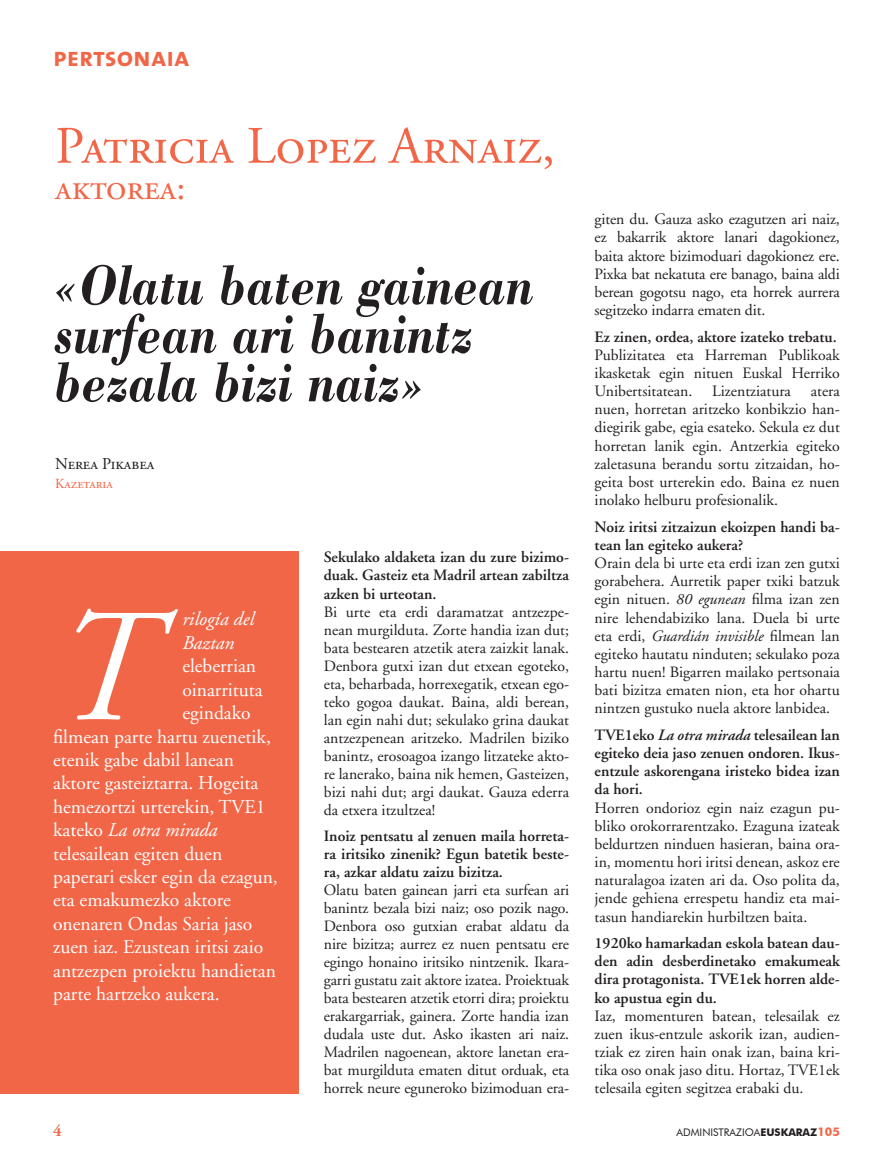
<style>
.page{position:relative;width:893px;height:1170px;background:#fff}
.page>*{position:absolute;margin:0;border:0;box-sizing:border-box;transform-origin:0 0}
.Sarrera{font:italic 160.65px "Adobe Garamond";color:#fff}
.Izenburuesaldia{font:italic 700 59.25px/48.4px "Bodoni BT";color:#231f20;scale:.85 1}
.Pertsonaia_Izena{font:52.5px "Adobe Garamond Regular SC";color:#f26648}
.Pertsonaia_Izena-2{font:36px "Adobe Garamond Regular SC";color:#f26648}
.t1{font:27px "The Sans Bold Caps";color:#f26648}
.Sarrera-2{font:19.5px "Adobe Garamond";color:#fff}
.Sarrera-3{font:italic 19.5px "Adobe Garamond";color:#fff}
.Sinaduraegilea{font:16.5px "Adobe Garamond Regular SC";color:#231f20}
.t2{font:700 16.5px "Adobe Garamond";color:#f26648}
.Testua{font:15.75px/18.1px "Adobe Garamond";color:#231f20;text-align:justify}
.GalderaPertso{font:600 15.75px/18.1px "Adobe Garamond";color:#231f20;text-align:justify}
.Sinaduraofizioa{font:13.8px "Adobe Garamond Regular SC";color:#f26648}
.t3{font:10.5px "Futura BT";color:#231f20}
.s1{font-style:normal}
.s2{font-style:italic}
.s3{font-weight:700}
.s4{font-weight:700;font-size:12px;color:#f26648}
</style>
<div class="page">
<div style="left:0;top:551px;width:298px;height:542px;background:#f26648"></div>
<p class="t1" style="left:53px;top:35px;width:138px">pertsonaia</p>
<p class="Pertsonaia_Izena" style="left:55px;top:118px;width:501px">Patricia Lopez Arnaiz,</p>
<p class="Pertsonaia_Izena-2" style="left:55px;top:168px;width:132px">aktorea:</p>
<p class="Izenburuesaldia" style="left:55px;top:259px;width:565px">«Olatu baten gainean surfean ari banintz bezala bizi naiz»</p>
<p class="Sinaduraegilea" style="left:55px;top:455px;width:101px">Nerea Pikabea</p>
<p class="Sinaduraofizioa" style="left:55px;top:476px;width:59px">Kazetaria</p>
<p class="Sarrera" style="left:53px;top:582px;width:103px">T</p>
<p class="Sarrera-3" style="left:182px;top:608px;width:73px">rilogía del</p>
<p class="Sarrera-3" style="left:182px;top:632px;width:53px">Baztan</p>
<p class="Sarrera-2" style="left:182px;top:655px;width:75px">eleberrian</p>
<p class="Sarrera-2" style="left:182px;top:679px;width:82px">oinarrituta</p>
<p class="Sarrera-2" style="left:182px;top:702px;width:70px">egindako</p>
<p class="Sarrera-2" style="left:53px;top:725px;width:219px">filmean parte hartu zuenetik,</p>
<p class="Sarrera-2" style="left:53px;top:749px;width:182px">etenik gabe dabil lanean</p>
<p class="Sarrera-2" style="left:53px;top:772px;width:207px">aktore gasteiztarra. Hogeita</p>
<p class="Sarrera-2" style="left:53px;top:796px;width:214px">hemezortzi urterekin, TVE1</p>
<p class="Sarrera-3" style="left:53px;top:819px;width:166px"><span class="s1">kateko</span> La otra mirada</p>
<p class="Sarrera-2" style="left:53px;top:842px;width:171px">telesailean egiten duen</p>
<p class="Sarrera-2" style="left:53px;top:866px;width:226px">paperari esker egin da ezagun,</p>
<p class="Sarrera-2" style="left:53px;top:889px;width:179px">eta emakumezko aktore</p>
<p class="Sarrera-2" style="left:53px;top:913px;width:201px">onenaren Ondas Saria jaso</p>
<p class="Sarrera-2" style="left:53px;top:936px;width:212px">zuen iaz. Ezustean iritsi zaio</p>
<p class="Sarrera-2" style="left:53px;top:959px;width:224px">antzezpen proiektu handietan</p>
<p class="Sarrera-2" style="left:53px;top:983px;width:168px">parte hartzeko aukera.</p>
<p class="GalderaPertso" style="left:324px;top:548px;width:247px">Sekulako aldaketa izan du zure bizimo&shy;duak. Gasteiz eta Madril artean zabiltza azken bi urteotan.</p>
<p class="Testua" style="left:324px;top:603px;width:247px">Bi urte eta erdi daramatzat antzezpe&shy;nean murgilduta. Zorte handia izan dut; bata bestearen atzetik atera zaizkit lanak.<br>Denbora gutxi izan dut etxean egoteko, eta, beharbada, horrexegatik, etxean ego&shy;teko gogoa daukat. Baina, aldi berean, lan egin nahi dut; sekulako grina daukat antzezpenean aritzeko. Madrilen biziko banintz, erosoagoa izango litzateke akto&shy;re lanerako, baina nik hemen, Gasteizen, bizi nahi dut; argi daukat. Gauza ederra da etxera itzultzea!</p>
<p class="GalderaPertso" style="left:324px;top:827px;width:247px">Inoiz pentsatu al zenuen maila horreta&shy;ra iritsiko zinenik? Egun batetik beste&shy;ra, azkar aldatu zaizu bizitza.</p>
<p class="Testua" style="left:324px;top:881px;width:247px">Olatu baten gainean jarri eta surfean ari banintz bezala bizi naiz; oso pozik nago.<br>Denbora oso gutxian erabat aldatu da nire bizitza; aurrez ez nuen pentsatu ere egingo honaino iritsiko nintzenik. Ikara&shy;garri gustatu zait aktore izatea. Proiektuak bata bestearen atzetik etorri dira; proiektu erakargarriak, gainera. Zorte handia izan dudala uste dut. Asko ikasten ari naiz.<br>Madrilen nagoenean, aktore lanetan era&shy;bat murgilduta ematen ditut orduak, eta horrek neure eguneroko bizimoduan era-</p>
<p class="Testua" style="left:595px;top:210px;width:247px">giten du. Gauza asko ezagutzen ari naiz, ez bakarrik aktore lanari dagokionez, baita aktore bizimoduari dagokionez ere.<br>Pixka bat nekatuta ere banago, baina aldi berean gogotsu nago, eta horrek aurrera segitzeko indarra ematen dit.</p>
<p class="GalderaPertso" style="left:595px;top:328px;width:244px">Ez zinen, ordea, aktore izateko trebatu.</p>
<p class="Testua" style="left:595px;top:346px;width:247px">Publizitatea eta Harreman Publikoak ikasketak egin nituen Euskal Herriko Unibertsitatean.</p>
<p class="Testua" style="left:712px;top:382px;width:80px">Lizentziatura</p>
<p class="Testua" style="left:595px;top:382px;width:247px;text-indent:216px">atera nuen, horretan aritzeko konbikzio han&shy;diegirik gabe, egia esateko. Sekula ez dut horretan lanik egin. Antzerkia egiteko zaletasuna berandu sortu zitzaidan, ho&shy;geita bost urterekin edo. Baina ez nuen inolako helburu profesionalik.</p>
<p class="GalderaPertso" style="left:595px;top:518px;width:247px">Noiz iritsi zitzaizun ekoizpen handi ba&shy;tean lan egiteko aukera?</p>
<p class="Testua" style="left:595px;top:554px;width:247px">Orain dela bi urte eta erdi izan zen gutxi gorabehera. Aurretik paper txiki batzuk egin nituen. <span class="s2">80 egunean</span> filma izan zen nire lehendabiziko lana. Duela bi urte eta erdi, <span class="s2">Guardián invisible</span> filmean lan egiteko hautatu ninduten; sekulako poza hartu nuen! Bigarren mailako pertsonaia bati bizitza ematen nion, eta hor ohartu nintzen gustuko nuela aktore lanbidea.</p>
<p class="GalderaPertso" style="left:595px;top:726px;width:247px">TVE1eko <span class="s2">La otra mirada</span> telesailean lan egiteko deia jaso zenuen ondoren. Ikus&shy;entzule askorengana iristeko bidea izan da hori.</p>
<p class="Testua" style="left:595px;top:798px;width:247px">Horren ondorioz egin naiz ezagun pu&shy;bliko orokorrarentzako. Ezaguna izateak beldurtzen ninduen hasieran, baina ora&shy;in, momentu hori iritsi denean, askoz ere naturalagoa izaten ari da. Oso polita da, jende gehiena errespetu handiz eta mai&shy;tasun handiarekin hurbiltzen baita.</p>
<p class="GalderaPertso" style="left:595px;top:934px;width:247px">1920ko hamarkadan eskola batean dau&shy;den adin desberdinetako emakumeak dira protagonista. TVE1ek horren alde&shy;ko apustua egin du.</p>
<p class="Testua" style="left:595px;top:1007px;width:247px">Iaz, momenturen batean, telesailak ez zuen ikus-entzule askorik izan, audien&shy;tziak ez ziren hain onak izan, baina kri&shy;tika oso onak jaso ditu. Hortaz, TVE1ek telesaila egiten segitzea erabaki du.</p>
<p class="t2" style="left:53px;top:1121px;width:10px">4</p>
<p class="t3" style="left:677px;top:1125px;width:165px">ADMINISTRAZIOA<span class="s3">EUSKARAZ</span><span class="s4">105</span></p>
</div>
